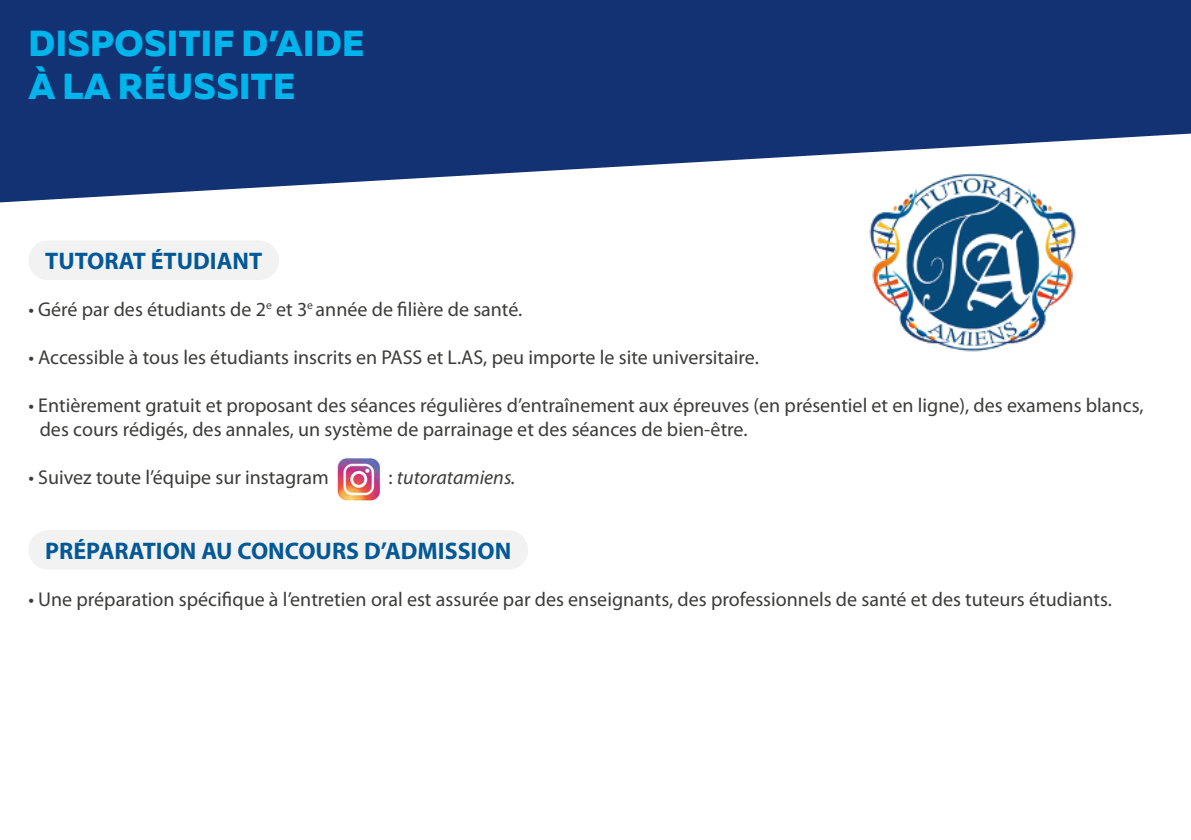
<style>
.page{position:relative;width:1191px;height:840px;background:#fff}
.page>*{position:absolute;margin:0;border:0;box-sizing:border-box;transform-origin:0 0}
.t1{font:800 36px/43.2px "Muller";letter-spacing:.01em;color:#00b5ec}
.t2{font:700 24px "Myriad Pro";color:#035897}
.t3{font:20px/24px "Myriad Pro";color:#3c3c3b}
.t4{font:italic 20px "Myriad Pro";color:#3c3c3b}
.s1{font-style:normal}
</style>
<div class="page">
<svg style="left:0;top:0;width:1191px;height:202px;background:#334f87"></svg>
<div style="left:28px;top:240px;width:251px;height:40px;background:#f2f2f2;border-radius:20px"></div>
<img style="left:337px;top:457px;width:44px;height:43px">
<div style="left:28px;top:530px;width:500px;height:39px;background:#f2f2f2;border-radius:20px"></div>
<img style="left:863px;top:169px;width:222px;height:183px">
<h1 class="t1" style="left:29px;top:22px;width:337px">DISPOSITIF D’AIDE<br>À LA RÉUSSITE</h1>
<p class="t2" style="left:45px;top:245px;width:218px">TUTORAT ÉTUDIANT</p>
<p class="t3" style="left:28px;top:297px;width:495px">• Géré par des étudiants de 2<sup>e</sup> et 3<sup>e</sup> année de filière de santé.</p>
<p class="t3" style="left:28px;top:345px;width:732px">• Accessible à tous les étudiants inscrits en PASS et L.AS, peu importe le site universitaire.</p>
<p class="t3" style="left:40px;top:393px;width:1105px;text-indent:-11px">• Entièrement gratuit et proposant des séances régulières d’entraînement aux épreuves (en présentiel et en ligne), des examens blancs, des cours rédigés, des annales, un système de parrainage et des séances de bien-être.</p>
<p class="t3" style="left:28px;top:465px;width:302px">• Suivez toute l’équipe sur instagram</p>
<p class="t4" style="left:388px;top:465px;width:128px"><span class="s1">:</span> tutoratamiens.</p>
<p class="t2" style="left:45px;top:535px;width:467px">PRÉPARATION AU CONCOURS D’ADMISSION</p>
<p class="t3" style="left:28px;top:586px;width:1085px">• Une préparation spécifique à l’entretien oral est assurée par des enseignants, des professionnels de santé et des tuteurs étudiants.</p>
</div>
